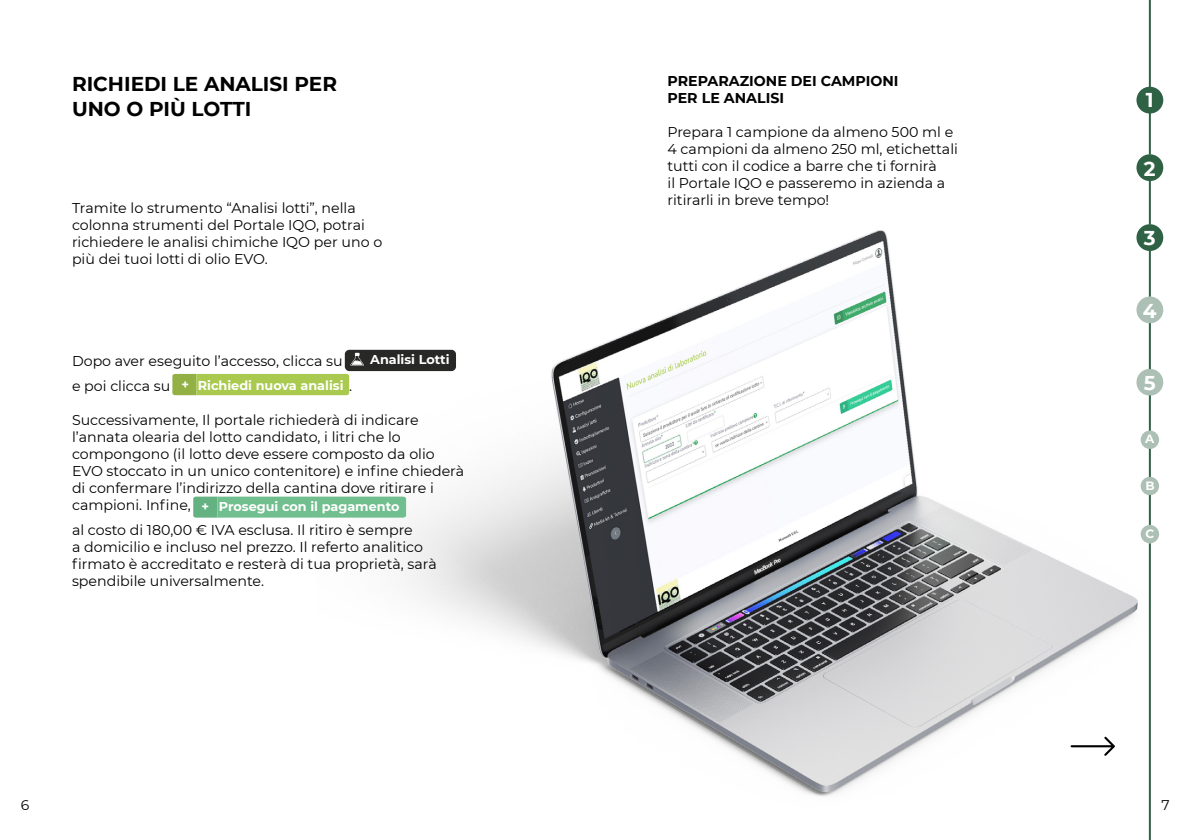
<style>
.page{position:relative;width:1191px;height:840px;background:#fff}
.page>*{position:absolute;margin:0;border:0;box-sizing:border-box;transform-origin:0 0}
.t1{font:700 20px/24.8px "Montserrat";color:#000}
.t2{font:700 20px "Montserrat";color:#fff}
.t3{font:14.2px/17px "Montserrat";color:#000}
.t4{font:700 14.2px/17px "Montserrat";color:#000}
.t5{font:14px "Montserrat";color:#000}
.t6{font:700 12.8px "Montserrat";color:#fff}
.t7{font:700 12px "Montserrat";color:#fff}
.s1{font-weight:400;font-size:14.2px;color:#000}
</style>
<div class="page">
<img style="left:315px;top:154px;width:833px;height:643px">
<svg style="left:1070px;top:736px;width:45px;height:19px"></svg>
<div style="left:345px;top:349px;width:111px;height:22px;background:#282827;border-radius:5px"></div>
<svg style="left:350px;top:352px;width:14px;height:13px"></svg>
<svg style="left:172px;top:374px;width:177px;height:21px;background:#a6c64d"></svg>
<svg style="left:193px;top:496px;width:213px;height:21px;background:#74be91"></svg>
<hr style="left:1148px;top:0;width:2px;height:154px;background:#2f6245">
<div style="left:1136px;top:87px;width:27px;height:26px;background:#2f6245;border-radius:50%"></div>
<div style="left:1136px;top:154px;width:27px;height:27px;background:#2f6245;border-radius:50%"></div>
<div style="left:1136px;top:224px;width:27px;height:27px;background:#2f6245;border-radius:50%"></div>
<div style="left:1136px;top:296px;width:27px;height:27px;background:#acc0b5;border-radius:50%"></div>
<hr style="left:1148px;top:181px;width:2px;height:43px;background:#2f6245">
<hr style="left:1148px;top:250px;width:2px;height:46px;background:#2f6245">
<hr style="left:1148px;top:323px;width:2px;height:46px;background:#2f6245">
<div style="left:1136px;top:368px;width:27px;height:27px;background:#acc0b5;border-radius:50%"></div>
<svg style="left:1140px;top:430px;width:19px;height:19px"></svg>
<svg style="left:1140px;top:476px;width:19px;height:19px"></svg>
<svg style="left:1140px;top:524px;width:19px;height:19px"></svg>
<hr style="left:1148px;top:395px;width:2px;height:35px;background:#2f6245">
<hr style="left:1148px;top:448px;width:2px;height:28px;background:#2f6245">
<hr style="left:1148px;top:494px;width:2px;height:30px;background:#2f6245">
<hr style="left:1148px;top:543px;width:2px;height:296px;background:#2f6245">
<h1 class="t1" style="left:72px;top:71px;width:266px">RICHIEDI LE ANALISI PER<br>UNO O PIÙ LOTTI</h1>
<p class="t3" style="left:72px;top:198px;width:312px">Tramite lo strumento “Analisi lotti”, nella colonna strumenti del Portale IQO, potrai richiedere le analisi chimiche IQO per uno o più dei tuoi lotti di olio EVO.</p>
<p class="t6" style="left:370px;top:350px;width:81px">Analisi Lotti</p>
<p class="t3" style="left:72px;top:348px;width:272px;line-height:24.6px">Dopo aver eseguito l’accesso, clicca su e poi clicca su</p>
<p class="t6" style="left:182px;top:375px;width:172px">+ Richiedi nuova analisi <span class="s1">.</span></p>
<p class="t3" style="left:72px;top:410px;width:394px">Successivamente, Il portale richiederà di indicare l’annata olearia del lotto candidato, i litri che lo compongono (il lotto deve essere composto da olio EVO stoccato in un unico contenitore) e infine chiederà di confermare l’indirizzo della cantina dove ritirare i campioni. Infine,</p>
<p class="t3" style="left:72px;top:520px;width:366px">al costo di 180,00 € IVA esclusa. Il ritiro è sempre<br>a domicilio e incluso nel prezzo. Il referto analitico firmato è accreditato e resterà di tua proprietà, sarà spendibile universalmente.</p>
<p class="t6" style="left:201px;top:497px;width:200px">+ Prosegui con il pagamento</p>
<p class="t4" style="left:667px;top:71px;width:232px">PREPARAZIONE DEI CAMPIONI<br>PER LE ANALISI</p>
<p class="t3" style="left:667px;top:123px;width:292px">Prepara 1 campione da almeno 500 ml e 4 campioni da almeno 250 ml, etichettali tutti con il codice a barre che ti fornirà<br>il Portale IQO e passeremo in azienda a ritirarli in breve tempo!</p>
<h1 class="t2" style="left:1146px;top:86px;width:9px">1</h1>
<h1 class="t2" style="left:1144px;top:154px;width:13px">2</h1>
<h1 class="t2" style="left:1144px;top:224px;width:13px">3</h1>
<h1 class="t2" style="left:1143px;top:296px;width:15px">4</h1>
<h1 class="t2" style="left:1144px;top:368px;width:13px">5</h1>
<p class="t7" style="left:1145px;top:430px;width:11px">A</p>
<p class="t7" style="left:1145px;top:476px;width:11px">B</p>
<p class="t7" style="left:1145px;top:524px;width:10px">C</p>
<p class="t5" style="left:21px;top:794px;width:10px">6</p>
<p class="t5" style="left:1161px;top:794px;width:10px">7</p>
</div>
